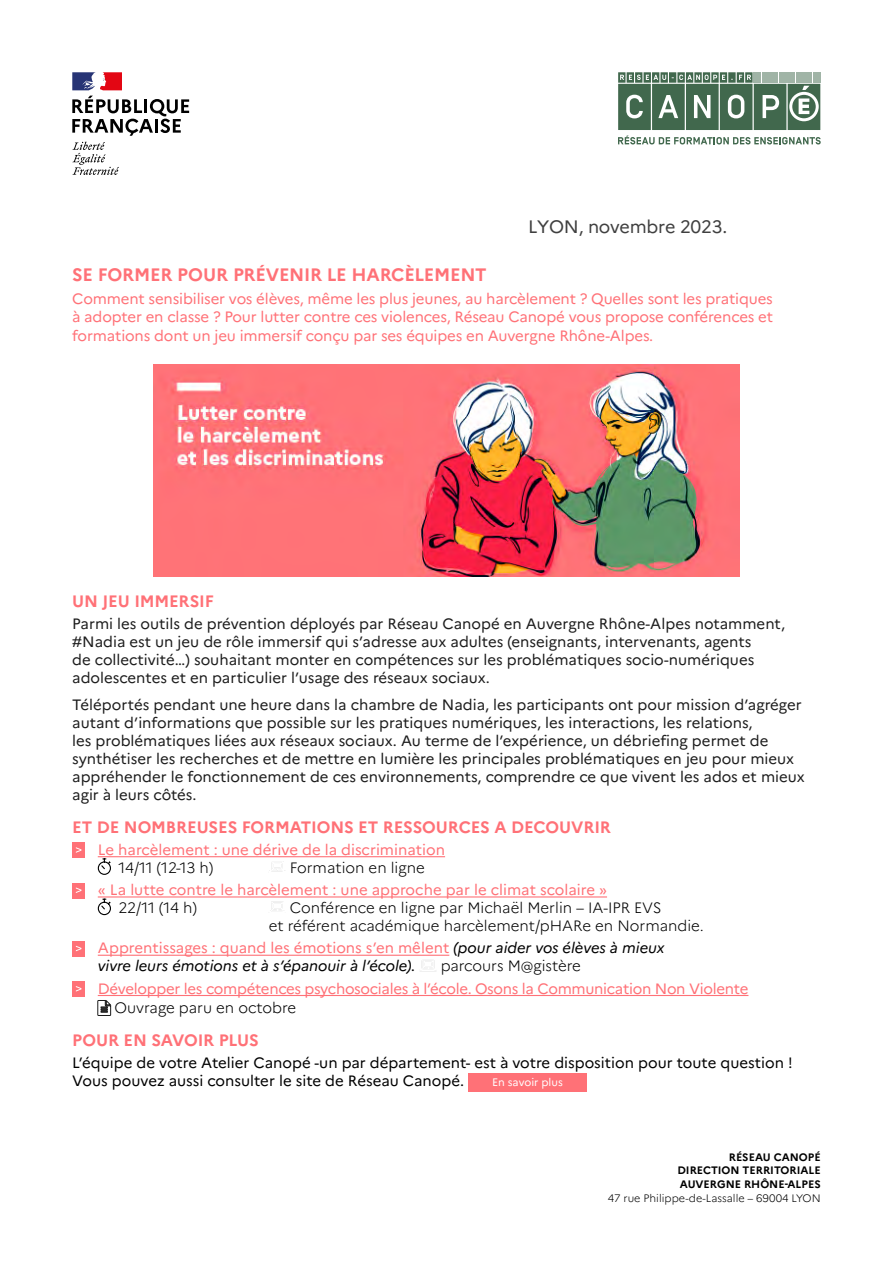
<style>
.page{position:relative;width:893px;height:1263px;background:#fff}
.page>*{position:absolute;margin:0;border:0;box-sizing:border-box;transform-origin:0 0}
.t1{font:700 18px "Marianne";letter-spacing:-.015em;color:#ff7177}
.t2{font:18px "Marianne";letter-spacing:-.015em;color:#404040}
.t3{font:700 16.5px "Marianne";letter-spacing:-.01em;color:#ff7177}
.t4{font:15px/18px "Marianne";color:#1c1c1c}
.t5{font:15px/18px "Marianne";letter-spacing:-.01em;color:#ff7177}
.t6{font:300 15px/18px "Marianne";color:#000}
.t7{font:15px/18px "Marianne";color:#000}
.t8{font:italic 15px/18px "Marianne";color:#000}
.t9{font:700 10.8px/13.5px "Marianne";color:#000;text-align:justify}
.t10{font:300 10.8px "Marianne";color:#000}
.t11{font:10.8px "Marianne";color:#fff}
.s1{font-style:normal;color:#ff7177}
</style>
<div class="page">
<hr style="left:98px;top:856px;width:347px;height:1px;background:#ff7177">
<hr style="left:98px;top:896px;width:509px;height:1px;background:#ff7177">
<hr style="left:98px;top:955px;width:351px;height:1px;background:#ff7177">
<hr style="left:98px;top:995px;width:650px;height:1px;background:#ff7177">
<img style="left:153px;top:365px;width:586px;height:211px">
<div style="left:72px;top:843px;width:13px;height:15px;background:#ff7177"></div>
<svg style="left:76px;top:847px;width:5px;height:6px"></svg>
<svg style="left:97px;top:858px;width:14px;height:17px"></svg>
<svg style="left:269px;top:861px;width:16px;height:11px"></svg>
<div style="left:72px;top:883px;width:13px;height:15px;background:#ff7177"></div>
<svg style="left:76px;top:887px;width:5px;height:6px"></svg>
<svg style="left:97px;top:898px;width:14px;height:18px"></svg>
<svg style="left:270px;top:901px;width:13px;height:10px"></svg>
<div style="left:72px;top:941px;width:13px;height:15px;background:#ff7177"></div>
<svg style="left:76px;top:946px;width:5px;height:5px"></svg>
<svg style="left:421px;top:960px;width:15px;height:11px"></svg>
<div style="left:72px;top:981px;width:13px;height:16px;background:#ff7177"></div>
<svg style="left:76px;top:986px;width:5px;height:5px"></svg>
<div style="left:468px;top:1073px;width:119px;height:18px;background:#ff7177"></div>
<svg style="left:72px;top:96px;width:117px;height:40px"></svg>
<svg style="left:72px;top:142px;width:47px;height:33px"></svg>
<svg style="left:72px;top:72px;width:50px;height:18px"></svg>
<svg style="left:618px;top:72px;width:202px;height:58px;background:#698873"></svg>
<svg style="left:618px;top:136px;width:203px;height:8px"></svg>
<p class="t2" style="left:528px;top:216px;width:201px">LYON, novembre 2023.</p>
<p class="t1" style="left:72px;top:264px;width:416px">SE FORMER POUR PRÉVENIR LE HARCÈLEMENT</p>
<p class="t5" style="left:72px;top:289px;width:702px">Comment sensibiliser vos élèves, même les plus jeunes, au harcèlement ? Quelles sont les pratiques à adopter en classe ? Pour lutter contre ces violences, Réseau Canopé vous propose conférences et</p>
<p class="t5" style="left:72px;top:327px;width:583px">formations dont un jeu immersif conçu par ses équipes en Auvergne Rhône-Alpes.</p>
<p class="t3" style="left:72px;top:591px;width:143px">UN JEU IMMERSIF</p>
<p class="t4" style="left:72px;top:615px;width:714px">Parmi les outils de prévention déployés par Réseau Canopé en Auvergne Rhône-Alpes notamment, #Nadia est un jeu de rôle immersif qui s’adresse aux adultes (enseignants, intervenants, agents<br>de collectivité…) souhaitant monter en compétences sur les problématiques socio-numériques adolescentes et en particulier l’usage des réseaux sociaux.</p>
<p class="t4" style="left:72px;top:695px;width:734px">Téléportés pendant une heure dans la chambre de Nadia, les participants ont pour mission d’agréger autant d’informations que possible sur les pratiques numériques, les interactions, les relations,<br>les problématiques liées aux réseaux sociaux. Au terme de l’expérience, un débriefing permet de synthétiser les recherches et de mettre en lumière les principales problématiques en jeu pour mieux appréhender le fonctionnement de ces environnements, comprendre ce que vivent les ados et mieux agir à leurs côtés.</p>
<p class="t3" style="left:72px;top:816px;width:540px">ET DE NOMBREUSES FORMATIONS ET RESSOURCES A DECOUVRIR</p>
<p class="t5" style="left:98px;top:840px;width:349px">Le harcèlement : une dérive de la discrimination</p>
<p class="t6" style="left:118px;top:858px;width:96px">14/11 (12-13 h)</p>
<p class="t6" style="left:290px;top:858px;width:137px">Formation en ligne</p>
<p class="t5" style="left:98px;top:881px;width:511px">« La lutte contre le harcèlement : une approche par le climat scolaire »</p>
<p class="t6" style="left:118px;top:899px;width:80px">22/11 (14 h)</p>
<p class="t6" style="left:269px;top:899px;width:437px;text-indent:21px">Conférence en ligne par Michaël Merlin – IA-IPR EVS<br>et référent académique harcèlement/pHARe en Normandie.</p>
<p class="t8" style="left:98px;top:939px;width:568px"><span class="s1">Apprentissages : quand les émotions s’en mêlent</span> (pour aider vos élèves à mieux vivre leurs émotions et à s’épanouir à l’école).</p>
<p class="t6" style="left:441px;top:957px;width:142px">parcours M@gistère</p>
<p class="t5" style="left:98px;top:979px;width:652px">Développer les compétences psychosociales à l’école. Osons la Communication Non Violente</p>
<p class="t6" style="left:114px;top:999px;width:183px">Ouvrage paru en octobre</p>
<p class="t3" style="left:72px;top:1030px;width:188px">POUR EN SAVOIR PLUS</p>
<p class="t7" style="left:72px;top:1054px;width:722px">L’équipe de votre Atelier Canopé -un par département- est à votre disposition pour toute question !<br>Vous pouvez aussi consulter le site de Réseau Canopé.</p>
<p class="t11" style="left:492px;top:1076px;width:72px">En savoir plus</p>
<p class="t9" style="left:677px;top:1150px;width:145px;text-indent:51px">RÉSEAU CANOPÉ DIRECTION TERRITORIALE AUVERGNE RHÔNE-ALPES</p>
<p class="t10" style="left:608px;top:1191px;width:214px">47 rue Philippe-de-Lassalle – 69004 LYON</p>
</div>
